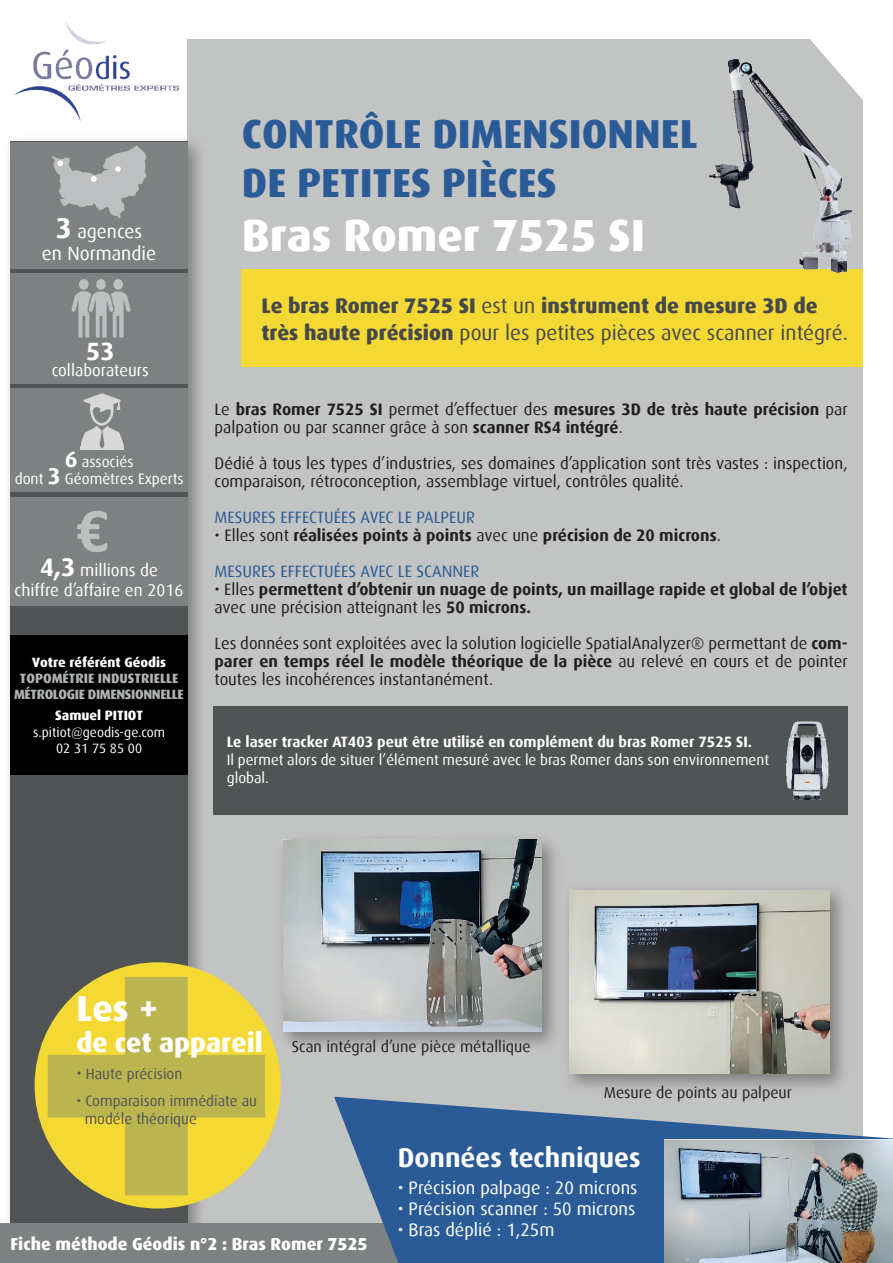
<style>
.page{position:relative;width:893px;height:1263px;background:#fff}
.page>*{position:absolute;margin:0;border:0;box-sizing:border-box;transform-origin:0 0}
.t1{font:800 522.6px "Dax";color:#2a5b96}
.t2{font:700 63.45px "Calibri";color:#fff}
.t3{font:800 45px "Dax";color:#fff}
.t4{font:800 40.5px/48.6px "Dax";color:#2a5b96}
.t5{font:800 36px "Dax";color:#fff}
.t6{font:700 27px "Dax";color:#fff}
.t7{font:800 27px "Dax";color:#fff}
.t8{font:700 24.9px "Dax";color:#fff}
.t9{font:800 21px/27px "Dax";color:#46494b}
.t10{font:19.05px/23px "Dax";color:#fff;text-align:center}
.t11{font:18px "Dax";color:#fff}
.t12{font:800 17.25px "Dax";color:#fff}
.t13{font:16.95px/20.2px "Dax";color:#fff;text-align:center}
.t14{font:16.65px "Dax";color:#fff}
.t15{font:16.5px/18px "Dax";color:#231f20}
.t16{font:700 16.5px/18px "Dax";color:#231f20}
.t17{font:16.5px "Dax";color:#2a5b96}
.t18{font:15.75px "Dax";color:#231f20}
.t19{font:15.15px/17.1px "Dax";color:#fff;text-align:center}
.t20{font:15px/18px "Dax";color:#fff}
.t21{font:700 15px "Dax";color:#fff}
.t22{font:15px/18px "Dax";color:#515455}
.t23{font:800 13.5px/16.2px "Dax";letter-spacing:-.025em;color:#b0b3b3;text-align:center}
.t24{font:13.5px/16.2px "Dax";color:#fff;text-align:center}
.t25{font:800 13.5px "Dax";color:#fff}
.s1{font-weight:700;font-size:28.65px}
.s2{font-weight:700;font-size:22.8px}
.s3{font-weight:700;font-size:25.35px}
.s4{font-weight:400}
.s5{font-weight:400;color:#2a5b96}
.s6{font-weight:700}
.s7{font-size:16.5px}
</style>
<div class="page">
<div style="left:188px;top:39px;width:675px;height:1184px;background:#c2c3c3"></div>
<img style="left:9px;top:128px;width:204px;height:1095px">
<div style="left:10px;top:141px;width:178px;height:1089px;background:#515455"></div>
<div style="left:242px;top:269px;width:621px;height:98px;background:#f4d935"></div>
<div style="left:0;top:1223px;width:624px;height:40px;background:#7e8182"></div>
<img style="left:706px;top:59px;width:146px;height:213px">
<svg style="left:334px;top:1097px;width:559px;height:166px;fill:#2a5b96"></svg>
<div style="left:213px;top:707px;width:635px;height:108px;background:#515455"></div>
<img style="left:786px;top:722px;width:43px;height:77px">
<div style="left:10px;top:142px;width:178px;height:127px;background:#7e8182"></div>
<img style="left:52px;top:146px;width:94px;height:72px">
<svg style="left:91px;top:176px;width:6px;height:6px"></svg>
<svg style="left:115px;top:166px;width:6px;height:6px"></svg>
<svg style="left:57px;top:160px;width:6px;height:6px"></svg>
<div style="left:10px;top:274px;width:178px;height:110px;background:#7e8182"></div>
<img style="left:69px;top:273px;width:64px;height:65px">
<div style="left:10px;top:388px;width:178px;height:104px;background:#7e8182"></div>
<img style="left:81px;top:393px;width:43px;height:56px">
<div style="left:10px;top:497px;width:178px;height:109px;background:#7e8182"></div>
<img style="left:14px;top:22px;width:165px;height:98px">
<div style="left:35px;top:962px;width:246px;height:246px;background:#f4d935;border-radius:50%"></div>
<img style="left:664px;top:1139px;width:229px;height:124px">
<img style="left:271px;top:839px;width:285px;height:219px">
<img style="left:283px;top:840px;width:258px;height:191px">
<svg style="left:809px;top:39px;width:54px;height:67px"></svg>
<div style="left:10px;top:635px;width:178px;height:140px;background:#000001"></div>
<img style="left:555px;top:877px;width:300px;height:223px">
<img style="left:569px;top:890px;width:260px;height:183px">
<p class="t10" style="left:42px;top:220px;width:116px"><span class="s1">3</span> agences<br>en Normandie</p>
<h3 class="t8" style="left:86px;top:337px;width:30px">53</h3>
<p class="t14" style="left:52px;top:361px;width:99px">collaborateurs</p>
<p class="t19" style="left:15px;top:453px;width:171px"><span class="s2">6</span> associés<br>dont <span class="s2">3</span> Géomètres Experts</p>
<h2 class="t2" style="left:76px;top:486px;width:34px">€</h2>
<p class="t13" style="left:15px;top:560px;width:170px"><span class="s3">4,3</span> millions de<br>chiffre d’affaire en 2016</p>
<p class="t25" style="left:32px;top:655px;width:135px">Votre référént Géodis</p>
<p class="t23" style="left:14px;top:670px;width:171px">TOPOMÉTRIE INDUSTRIELLE<br>MÉTROLOGIE DIMENSIONNELLE</p>
<p class="t25" style="left:55px;top:708px;width:89px">Samuel PITIOT</p>
<p class="t24" style="left:33px;top:724px;width:134px">s.pitiot@geodis-ge.com<br>02 31 75 85 00</p>
<h3 class="t4" style="left:242px;top:110px;width:457px">CONTRÔLE DIMENSIONNEL<br>DE PETITES PIÈCES</h3>
<h3 class="t3" style="left:242px;top:210px;width:405px">Bras Romer 7525 SI</h3>
<p class="t9" style="left:261px;top:292px;width:588px">Le bras Romer 7525 SI <span class="s4">est un</span> instrument de mesure 3D de très haute précision <span class="s4">pour les petites pièces avec scanner intégré.</span></p>
<p class="t16" style="left:215px;top:400px;width:635px"><span class="s4">Le</span> bras Romer 7525 SI <span class="s4">permet d’effectuer des</span> mesures 3D de très haute précision <span class="s4">par palpation ou par scanner grâce à son</span> scanner RS4 intégré<span class="s4">.</span></p>
<p class="t15" style="left:215px;top:454px;width:635px">Dédié à tous les types d’industries, ses domaines d’application sont très vastes : inspection, comparaison, rétroconception, assemblage virtuel, contrôles qualité.</p>
<p class="t17" style="left:215px;top:508px;width:262px">MESURES EFFECTUÉES AVEC LE PALPEUR</p>
<p class="t16" style="left:215px;top:517px;width:508px;line-height:36px"><span class="s4">• Elles sont</span> réalisées points à points <span class="s4">avec une</span> précision de 20 microns<span class="s4">.<br></span><span class="s5">MESURES EFFECTUÉES AVEC LE SCANNER</span></p>
<p class="t16" style="left:215px;top:580px;width:635px"><span class="s4">• Elles</span> permettent d’obtenir un nuage de points, un maillage rapide et global de l’objet <span class="s4">avec une précision atteignant les</span> 50 microns.</p>
<p class="t15" style="left:215px;top:635px;width:635px;text-align:justify">Les données sont exploitées avec la solution logicielle SpatialAnalyzer® permettant de <span class="s6">com&shy;parer en temps réel le modèle théorique de la pièce</span> au relevé en cours et de pointer toutes les incohérences instantanément.</p>
<p class="t21" style="left:227px;top:733px;width:527px">Le laser tracker AT403 peut être utilisé en complément du bras Romer 7525 SI.</p>
<p class="t20" style="left:227px;top:751px;width:544px">Il permet alors de situer l’élément mesuré avec le bras Romer dans son environnement global.</p>
<h1 class="t1" style="left:4px;top:780px;width:306px">+</h1>
<h3 class="t5" style="left:76px;top:988px;width:84px">Les +</h3>
<h3 class="t7" style="left:76px;top:1027px;width:188px">de cet appareil</h3>
<p class="t22" style="left:76px;top:1065px;width:108px"><span class="s7">•</span> Haute précision</p>
<p class="t22" style="left:85px;top:1092px;width:174px;text-indent:-8px">• Comparaison immédiate au modéle théorique</p>
<p class="t18" style="left:292px;top:1038px;width:240px">Scan intégral d’une pièce métallique</p>
<p class="t18" style="left:604px;top:1083px;width:190px">Mesure de points au palpeur</p>
<h3 class="t6" style="left:398px;top:1142px;width:244px">Données techniques</h3>
<p class="t11" style="left:398px;top:1178px;width:241px">• Précision palpage : 20 microns</p>
<p class="t11" style="left:398px;top:1199px;width:239px">• Précision scanner : 50 microns</p>
<p class="t11" style="left:398px;top:1220px;width:158px">• Bras déplié : 1,25m</p>
<p class="t12" style="left:10px;top:1234px;width:359px">Fiche méthode Géodis n°2 : Bras Romer 7525</p>
</div>
